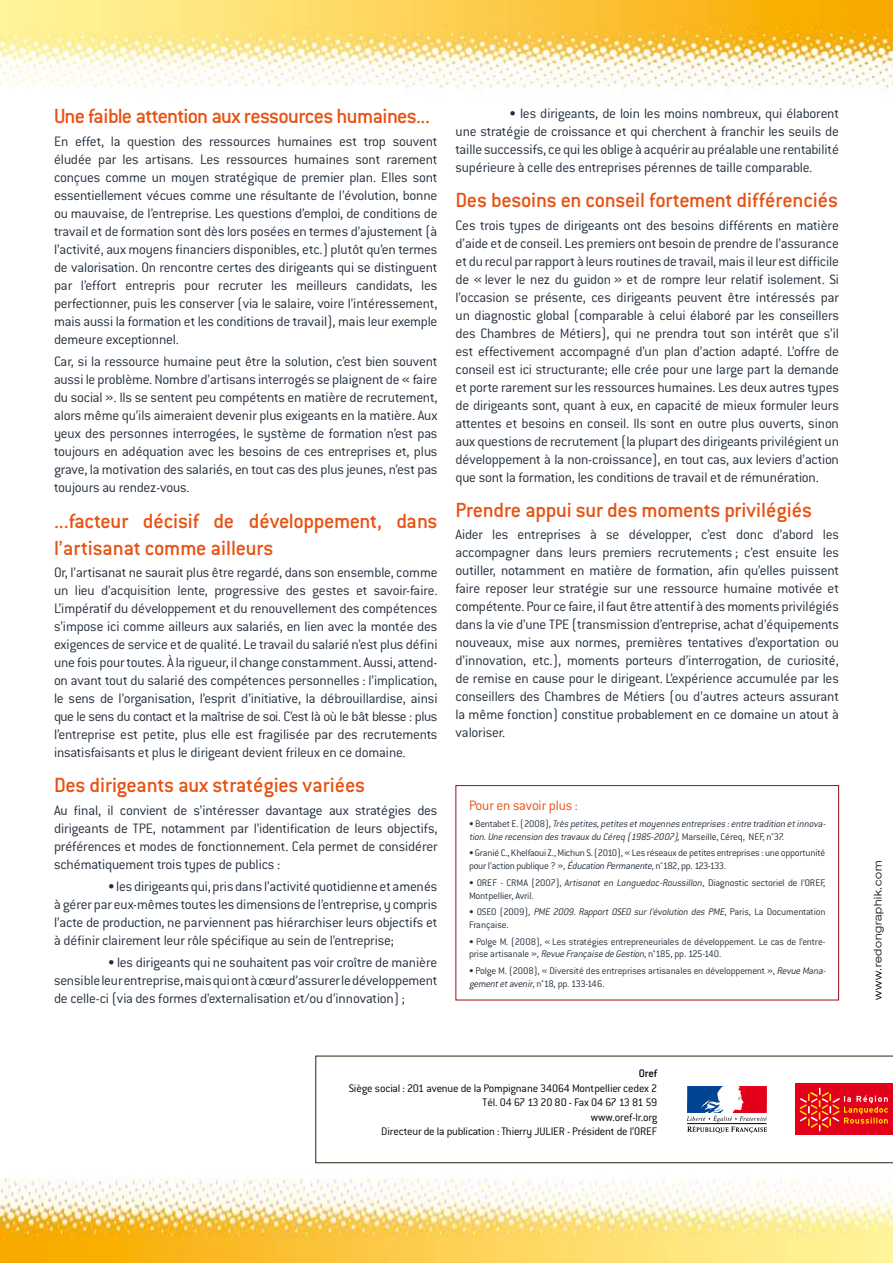
<style>
.page{position:relative;width:893px;height:1263px;background:#fff}
.page>*{position:absolute;margin:0;border:0;box-sizing:border-box;transform-origin:0 0}
.t1{font:500 22.5px/27px "Conduit ITC";letter-spacing:-.015em;color:#e75112}
.t2{font:300 15px/18px "Conduit ITC";letter-spacing:-.015em;color:#222e3b;text-align:justify}
.t3{font:300 15px "Conduit ITC";letter-spacing:-.015em;color:#e75112}
.t4{font:300 12px/14.4px "Conduit ITC";letter-spacing:-.015em;color:#000;text-align:right}
.t5{font:500 12px "Conduit ITC";color:#000}
.t6{font:300 10.5px/12.6px "Conduit ITC";letter-spacing:-.015em;color:#222e3b}
.t7{font:italic 300 10.5px/12.6px "Conduit ITC";color:#222e3b}
.t8{font:300 expanded 10.5px "Helvetica Neue LT";letter-spacing:.06em;color:#000}
.s1{font-style:normal}
.s2{font-style:inherit}
.s3{font-style:italic}
</style>
<div class="page">
<img style="left:0;top:1163px;width:893px;height:100px">
<img style="left:0;top:0;width:893px;height:92px">
<div style="left:455px;top:785px;width:384px;height:215px;border:1px solid #9d0c15"></div>
<svg style="left:315px;top:1056px;width:578px;height:107px"></svg>
<div style="left:796px;top:1084px;width:97px;height:51px;background:#e2001a"></div>
<svg style="left:800px;top:1088px;width:88px;height:43px"></svg>
<div style="left:667px;top:1084px;width:124px;height:54px;background:#fff"></div>
<svg style="left:687px;top:1086px;width:80px;height:47px"></svg>
<h1 class="t1" style="left:54px;top:103px;width:377px">Une faible attention aux ressources humaines...</h1>
<p class="t2" style="left:54px;top:132px;width:385px">En effet, la question des ressources humaines est trop souvent éludée par les artisans. Les ressources humaines sont rarement conçues comme un moyen stratégique de premier plan. Elles sont essentiellement vécues comme une résultante de l’évolution, bonne ou mauvaise, de l’entreprise. Les questions d’emploi, de conditions de travail et de formation sont dès lors posées en termes d’ajustement (à l’activité, aux moyens financiers disponibles, etc.) plutôt qu’en termes de valorisation. On rencontre certes des dirigeants qui se distinguent par l’effort entrepris pour recruter les meilleurs candidats, les perfectionner, puis les conserver (via le salaire, voire l’intéressement, mais aussi la formation et les conditions de travail), mais leur exemple demeure exceptionnel.</p>
<p class="t2" style="left:54px;top:352px;width:385px">Car, si la ressource humaine peut être la solution, c’est bien souvent aussi le problème. Nombre d’artisans interrogés se plaignent de « faire du social ». Ils se sentent peu compétents en matière de recrutement, alors même qu’ils aimeraient devenir plus exigeants en la matière. Aux yeux des personnes interrogées, le système de formation n’est pas toujours en adéquation avec les besoins de ces entreprises et, plus grave, la motivation des salariés, en tout cas des plus jeunes, n’est pas toujours au rendez-vous.</p>
<h1 class="t1" style="left:54px;top:507px;width:385px">...facteur décisif de développement, dans l’artisanat comme ailleurs</h1>
<p class="t2" style="left:54px;top:563px;width:385px">Or, l’artisanat ne saurait plus être regardé, dans son ensemble, comme un lieu d’acquisition lente, progressive des gestes et savoir-faire.<br>L’impératif du développement et du renouvellement des compétences s’impose ici comme ailleurs aux salariés, en lien avec la montée des exigences de service et de qualité. Le travail du salarié n’est plus défini une fois pour toutes. À la rigueur, il change constamment. Aussi, attend&shy;on avant tout du salarié des compétences personnelles : l’implication, le sens de l’organisation, l’esprit d’initiative, la débrouillardise, ainsi que le sens du contact et la maîtrise de soi. C’est là où le bât blesse : plus l’entreprise est petite, plus elle est fragilisée par des recrutements insatisfaisants et plus le dirigeant devient frileux en ce domaine.</p>
<h1 class="t1" style="left:54px;top:772px;width:313px">Des dirigeants aux stratégies variées</h1>
<p class="t2" style="left:54px;top:801px;width:385px">Au final, il convient de s’intéresser davantage aux stratégies des dirigeants de TPE, notamment par l’identification de leurs objectifs, préférences et modes de fonctionnement. Cela permet de considérer schématiquement trois types de publics :</p>
<p class="t2" style="left:54px;top:877px;width:385px;text-indent:54px">• les dirigeants qui, pris dans l’activité quotidienne et amenés à gérer par eux-mêmes toutes les dimensions de l’entreprise, y compris l’acte de production, ne parviennent pas hiérarchiser leurs objectifs et à définir clairement leur rôle spécifique au sein de l’entreprise;</p>
<p class="t2" style="left:54px;top:953px;width:385px;text-indent:54px">• les dirigeants qui ne souhaitent pas voir croître de manière sensible leur entreprise, mais qui ont à cœur d’assurer le développement de celle-ci (via des formes d’externalisation et/ou d’innovation) ;</p>
<p class="t2" style="left:455px;top:104px;width:385px;text-indent:54px">• les dirigeants, de loin les moins nombreux, qui élaborent une stratégie de croissance et qui cherchent à franchir les seuils de taille successifs, ce qui les oblige à acquérir au préalable une rentabilité supérieure à celle des entreprises pérennes de taille comparable.</p>
<h1 class="t1" style="left:455px;top:187px;width:384px">Des besoins en conseil fortement différenciés</h1>
<p class="t2" style="left:455px;top:216px;width:385px">Ces trois types de dirigeants ont des besoins différents en matière d’aide et de conseil. Les premiers ont besoin de prendre de l’assurance et du recul par rapport à leurs routines de travail, mais il leur est difficile de « lever le nez du guidon » et de rompre leur relatif isolement. Si l’occasion se présente, ces dirigeants peuvent être intéressés par un diagnostic global (comparable à celui élaboré par les conseillers des Chambres de Métiers), qui ne prendra tout son intérêt que s’il est effectivement accompagné d’un plan d’action adapté. L’offre de conseil est ici structurante; elle crée pour une large part la demande et porte rarement sur les ressources humaines. Les deux autres types de dirigeants sont, quant à eux, en capacité de mieux formuler leurs attentes et besoins en conseil. Ils sont en outre plus ouverts, sinon aux questions de recrutement (la plupart des dirigeants privilégient un développement à la non-croissance), en tout cas, aux leviers d’action que sont la formation, les conditions de travail et de rémunération.</p>
<h1 class="t1" style="left:455px;top:496px;width:358px">Prendre appui sur des moments privilégiés</h1>
<p class="t2" style="left:455px;top:526px;width:385px">Aider les entreprises à se développer, c’est donc d’abord les accompagner dans leurs premiers recrutements ; c’est ensuite les outiller, notamment en matière de formation, afin qu’elles puissent faire reposer leur stratégie sur une ressource humaine motivée et compétente. Pour ce faire, il faut être attentif à des moments privilégiés dans la vie d’une TPE (transmission d’entreprise, achat d’équipements nouveaux, mise aux normes, premières tentatives d’exportation ou d’innovation, etc.), moments porteurs d’interrogation, de curiosité, de remise en cause pour le dirigeant. L’expérience accumulée par les conseillers des Chambres de Métiers (ou d’autres acteurs assurant la même fonction) constitue probablement en ce domaine un atout à valoriser.</p>
<p class="t3" style="left:469px;top:797px;width:111px">Pour en savoir plus :</p>
<p class="t7" style="left:469px;top:817px;width:360px"><span class="s1">• B e n t a b e t E . ( 2 0 0 8 ) ,</span> Très petites,petites etmoyennes entreprises :entre tradition etinnova&shy;tion.Une recension des travaux du Céreq (1985-2007)<span class="s2">,</span> <span class="s1">M a r s e i l l e , C é r e q , N E F, n ° 37.</span></p>
<p class="t6" style="left:469px;top:847px;width:358px">• Granié C., Khelfaoui Z., Michun S. (2010), « Les réseaux de petites entreprises : une opportunité pour l’action publique ? », <span class="s3">éducation Permanente</span>, n°182, pp. 123-133.</p>
<p class="t6" style="left:469px;top:876px;width:358px">• OREF - CRMA (2007), <span class="s3">Artisanat en Languedoc-Roussillon</span>, Diagnostic sectoriel de l’OREF,<br>Montpellier, Avril.</p>
<p class="t6" style="left:469px;top:906px;width:358px">• O S E O ( 2 0 0 9 ) , <span class="s3">PME 2009. Rapport OSEO sur l’évolution des PME</span>, Pa r i s , La D o c u m e n ta t i o n<br>Française.</p>
<p class="t6" style="left:469px;top:935px;width:358px">• Polge M. (2008), « Les stratégies entrepreneuriales de développement. Le cas de l’entre&shy;prise artisanale », <span class="s3">Revue Française de Gestion</span>, n°185, pp. 125-140.</p>
<p class="t6" style="left:469px;top:965px;width:360px">• Polge M. (2008), « Diversité des entreprises artisanales en développement », <span class="s3">Revue Mana&shy;gementetavenir</span>, n°18, pp. 133-146.</p>
<p class="t5" style="left:639px;top:1067px;width:20px">Oref</p>
<p class="t4" style="left:349px;top:1081px;width:310px">Siège social : 201 avenue de la Pompignane 34064 Montpellier cedex 2<br>Tél. 04 67 13 20 80 - Fax 04 67 13 81 59<br>www.oref-lr.org<br>Directeur de la publication : Thierry JULIER - Président de l’OREF</p>
<p class="t8" style="left:872px;top:1000px;width:141px;rotate:-90deg">www.redongraphik.com</p>
</div>
